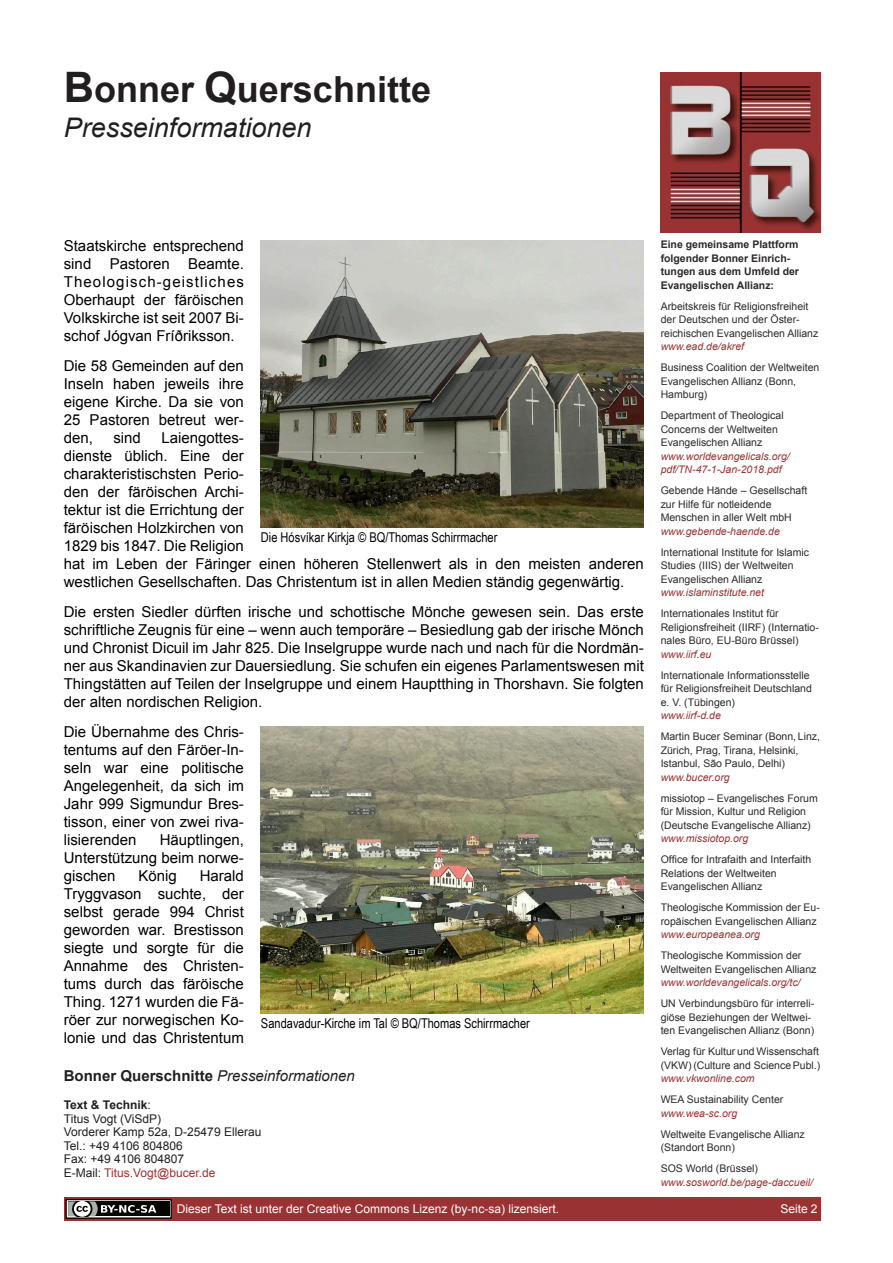
<style>
.page{position:relative;width:893px;height:1263px;background:#fff}
.page>*{position:absolute;margin:0;border:0;box-sizing:border-box;transform-origin:0 0}
.t1{font:700 36px "Arial";color:#221e1f}
.t2{font:italic 27px "Arial";color:#221e1f}
.t3{font:15px/18px "Arial";color:#000;text-align:justify}
.t4{font:italic 15px "Arial";color:#221e1f}
.t5{font:13.5px "Arial Narrow";color:#000}
.t6{font:12px/13.5px "Arial";color:#221e1f}
.t7{font:12px "Arial";color:#fff}
.t8{font:10.5px/13.5px "Arial";color:#2d2829}
.t9{font:italic 10.5px/13.5px "Arial";color:#933}
.t10{font:700 10.5px/13.5px "Arial";color:#2d2829}
.s1{font-size:42px}
.s2{font-weight:700;font-style:normal}
.s3{font-weight:700}
.s4{color:#933}
</style>
<div class="page">
<img style="left:660px;top:72px;width:160px;height:160px">
<div style="left:64px;top:1197px;width:756px;height:23px;background:#933"></div>
<svg style="left:67px;top:1201px;width:103px;height:16px"></svg>
<div style="left:65px;top:1199px;width:107px;height:20px;border:1px solid #040503"></div>
<div style="left:68px;top:1201px;width:101px;height:15px;background:#040503"></div>
<svg style="left:68px;top:1201px;width:88px;height:15px"></svg>
<img style="left:261px;top:241px;width:383px;height:287px">
<img style="left:261px;top:727px;width:383px;height:287px">
<h1 class="t1" style="left:64px;top:76px;width:369px"><span class="s1">B</span>onner <span class="s1">Q</span>uerschnitte</h1>
<h2 class="t2" style="left:64px;top:117px;width:249px">Presseinformationen</h2>
<p class="t3" style="left:64px;top:238px;width:182px">Staatskirche entsprechend sind Pastoren Beamte.<br>Theologisch-geistliches Oberhaupt der färöischen Volkskirche ist seit 2007 Bi&shy;schof Jógvan Fríðriksson.</p>
<p class="t3" style="left:64px;top:358px;width:182px">Die 58 Gemeinden auf den Inseln haben jeweils ihre eigene Kirche. Da sie von 25 Pastoren betreut wer&shy;den,</p>
<p class="t10" style="left:660px;top:239px;width:140px">Eine gemeinsame Plattform folgender Bonner Einrich&shy;tungen aus dem Umfeld der<br>Evangelischen Allianz:</p>
<p class="t8" style="left:660px;top:300px;width:159px">Arbeitskreis für Religionsfreiheit der Deutschen und der Öster&shy;reichischen Evangelischen Allianz</p>
<p class="t9" style="left:660px;top:341px;width:85px">www.ead.de/akref</p>
<p class="t8" style="left:660px;top:362px;width:160px">Business Coalition der Weltweiten<br>Evangelischen Allianz (Bonn,<br>Hamburg)</p>
<p class="t8" style="left:660px;top:410px;width:124px">Department of Theological<br>Concerns der Weltweiten<br>Evangelischen Allianz</p>
<p class="t9" style="left:660px;top:450px;width:130px">www.worldevangelicals.org/ pdf/TN-47-1-Jan-2018.pdf</p>
<p class="t8" style="left:660px;top:485px;width:148px">Gebende Hände – Gesellschaft zur Hilfe für notleidende<br>Menschen in aller Welt mbH</p>
<p class="t9" style="left:660px;top:525px;width:121px">www.gebende-haende.de</p>
<p class="t8" style="left:660px;top:546px;width:150px">International Institute for Islamic<br>Studies (IIIS) der Weltweiten<br>Evangelischen Allianz</p>
<p class="t9" style="left:660px;top:587px;width:105px">www.islaminstitute.net</p>
<p class="t8" style="left:660px;top:608px;width:160px">Internationales Institut für<br>Religionsfreiheit (IIRF) (Internatio&shy;nales Büro, EU-Büro Brüssel)</p>
<p class="t9" style="left:660px;top:648px;width:52px">www.iirf.eu</p>
<p class="t8" style="left:660px;top:669px;width:153px">Internationale Informationsstelle für Religionsfreiheit Deutschland e. V. (Tübingen)</p>
<p class="t9" style="left:660px;top:710px;width:62px">www.iirf-d.de</p>
<p class="t8" style="left:660px;top:731px;width:161px">Martin Bucer Seminar (Bonn, Linz,<br>Zürich, Prag, Tirana, Helsinki,<br>Istanbul, São Paulo, Delhi)</p>
<p class="t9" style="left:660px;top:771px;width:71px">www.bucer.org</p>
<p class="t8" style="left:660px;top:792px;width:158px">missiotop – Evangelisches Forum für Mission, Kultur und Religion (Deutsche Evangelische Allianz)</p>
<p class="t9" style="left:660px;top:833px;width:89px">www.missiotop.org</p>
<p class="t8" style="left:660px;top:854px;width:152px">Office for Intrafaith and Interfaith<br>Relations der Weltweiten<br>Evangelischen Allianz</p>
<p class="t8" style="left:660px;top:902px;width:161px">Theologische Kommission der Eu&shy;ropäischen Evangelischen Allianz</p>
<p class="t9" style="left:660px;top:929px;width:101px">www.europeanea.org</p>
<p class="t8" style="left:660px;top:950px;width:157px">Theologische Kommission der<br>Weltweiten Evangelischen Allianz</p>
<p class="t9" style="left:660px;top:977px;width:141px">www.worldevangelicals.org/tc/</p>
<p class="t8" style="left:660px;top:998px;width:155px">UN Verbindungsbüro für interreli&shy;giöse Beziehungen der Weltwei&shy;ten Evangelischen Allianz (Bonn)</p>
<p class="t8" style="left:660px;top:1046px;width:161px">Verlag für Kultur und Wissenschaft (VKW) (Culture and Science Publ.)</p>
<p class="t9" style="left:660px;top:1073px;width:95px">www.vkwonline.com</p>
<p class="t8" style="left:660px;top:1094px;width:124px">WEA Sustainability Center</p>
<p class="t9" style="left:660px;top:1107px;width:78px">www.wea-sc.org</p>
<p class="t8" style="left:660px;top:1128px;width:145px">Weltweite Evangelische Allianz (Standort Bonn)</p>
<p class="t8" style="left:660px;top:1163px;width:99px">SOS World (Brüssel)</p>
<p class="t9" style="left:660px;top:1176px;width:154px">www.sosworld.be/page-daccueil/</p>
<p class="t3" style="left:64px;top:430px;width:581px;text-align:left;text-indent:97px">Laiengottes-<br>dienste üblich. Eine der<br>charakteristischsten Perio-<br>den der färöischen Archi-<br>tektur ist die Errichtung der<br>färöischen Holzkirchen von<br>1829 bis 1847. Die Religion<br>hat im Leben der Färinger einen höheren Stellenwert als in den meisten anderen westlichen Gesellschaften. Das Christentum ist in allen Medien ständig gegenwärtig.</p>
<p class="t3" style="left:64px;top:604px;width:581px">Die ersten Siedler dürften irische und schottische Mönche gewesen sein. Das erste schriftliche Zeugnis für eine – wenn auch temporäre – Besiedlung gab der irische Mönch und Chronist Dicuil im Jahr 825. Die Inselgruppe wurde nach und nach für die Nordmän&shy;ner aus Skandinavien zur Dauersiedlung. Sie schufen ein eigenes Parlamentswesen mit Thingstätten auf Teilen der Inselgruppe und einem Hauptthing in Thorshavn. Sie folgten der alten nordischen Religion.</p>
<p class="t3" style="left:64px;top:724px;width:182px">Die Übernahme des Chris&shy;tentums auf den Färöer-In&shy;seln war eine politische Angelegenheit, da sich im Jahr 999 Sigmundur Bres&shy;tisson, einer von zwei riva&shy;lisierenden</p>
<p class="t3" style="left:113px;top:430px;width:29px">sind</p>
<p class="t5" style="left:261px;top:532px;width:238px">Die Hósvíkar Kirkja © BQ/Thomas Schirrmacher</p>
<p class="t3" style="left:64px;top:832px;width:182px;text-indent:96px">Häuptlingen, Unterstützung beim norwe&shy;gischen</p>
<p class="t3" style="left:138px;top:868px;width:40px">König</p>
<p class="t3" style="left:64px;top:868px;width:182px;text-indent:136px">Harald Tryggvason suchte, der selbst gerade 994 Christ geworden war. Brestisson siegte und sorgte für die Annahme des Christen&shy;tums durch das färöische Thing. 1271 wurden die Fä&shy;röer zur norwegischen Ko&shy;lonie und das Christentum</p>
<p class="t5" style="left:261px;top:1018px;width:270px">Sandavadur-Kirche im Tal © BQ/Thomas Schirrmacher</p>
<p class="t4" style="left:64px;top:1070px;width:292px"><span class="s2">Bonner Querschnitte</span> Presseinformationen</p>
<p class="t6" style="left:64px;top:1099px;width:199px"><span class="s3">Text &amp; Technik</span>:<br>Titus Vogt (ViSdP)<br>Vorderer Kamp 52a, D-25479 Ellerau<br>Tel.: +49 4106 804806<br>Fax: +49 4106 804807<br>E-Mail: <span class="s4">Titus.Vogt@bucer.de</span></p>
<p class="t7" style="left:177px;top:1204px;width:383px">Dieser Text ist unter der Creative Commons Lizenz (by-nc-sa) lizensiert.</p>
<p class="t7" style="left:780px;top:1204px;width:39px">Seite 2</p>
</div>
